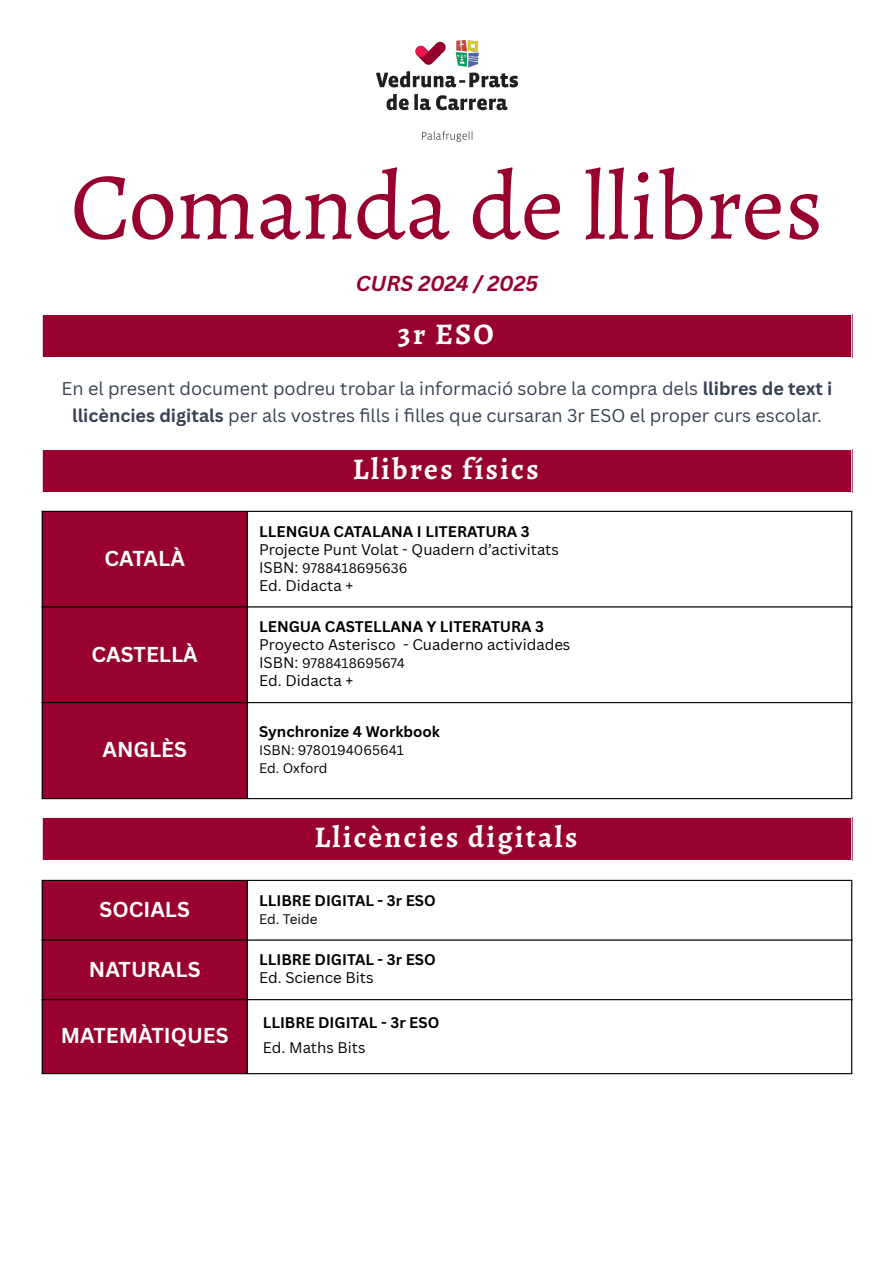
<style>
.page{position:relative;width:894px;height:1263px;background:#fff}
.page>*{position:absolute;margin:0;border:0;box-sizing:border-box;transform-origin:0 0}
.t1{font:96px "Alegreya";color:#98002d}
.t2{font:700 30px "Alegreya";letter-spacing:.075em;color:#fff}
.t3{font:700 21px "Canva Sans";color:#fff}
.t4{font:italic 700 21px "Canva Sans";color:#98002d}
.t5{font:18px/27px "Canva Sans";color:#374151;text-align:center}
.t6{font:15px/18px "Canva Sans";color:#000}
.t7{font:700 15px/18px "Canva Sans";color:#000}
.t8{font:13.5px/18px "Canva Sans";color:#000}
.s1{font-weight:700}
.s2{font-size:15px}
.s3{font-weight:400}
</style>
<div class="page">
<img style="left:376px;top:40px;width:142px;height:102px">
<div style="left:42px;top:314px;width:809px;height:44px;background:#98002d"></div>
<hr style="left:42px;top:315px;width:1px;height:42px;background:#fff">
<hr style="left:42px;top:314px;width:810px;height:1px;background:#fff">
<hr style="left:42px;top:357px;width:810px;height:1px;background:#fff">
<div style="left:42px;top:449px;width:809px;height:44px;background:#98002d"></div>
<hr style="left:42px;top:450px;width:1px;height:42px;background:#fff">
<hr style="left:42px;top:449px;width:810px;height:1px;background:#fff">
<hr style="left:42px;top:492px;width:810px;height:1px;background:#fff">
<div style="left:43px;top:512px;width:204px;height:286px;background:#98002d"></div>
<hr style="left:42px;top:512px;width:1px;height:286px;background:#000">
<hr style="left:247px;top:512px;width:1px;height:286px;background:#000">
<hr style="left:851px;top:512px;width:1px;height:286px;background:#000">
<hr style="left:42px;top:511px;width:810px;height:1px;background:#000">
<hr style="left:42px;top:606px;width:810px;height:2px;background:#000">
<hr style="left:42px;top:702px;width:810px;height:1px;background:#000">
<hr style="left:42px;top:798px;width:810px;height:1px;background:#000">
<div style="left:42px;top:817px;width:809px;height:44px;background:#98002d"></div>
<hr style="left:42px;top:818px;width:1px;height:42px;background:#fff">
<hr style="left:42px;top:817px;width:810px;height:1px;background:#fff">
<hr style="left:42px;top:860px;width:810px;height:1px;background:#fff">
<div style="left:43px;top:881px;width:204px;height:192px;background:#98002d"></div>
<hr style="left:42px;top:881px;width:1px;height:192px;background:#000">
<hr style="left:247px;top:881px;width:1px;height:192px;background:#000">
<hr style="left:851px;top:881px;width:1px;height:192px;background:#000">
<hr style="left:42px;top:880px;width:810px;height:1px;background:#000">
<hr style="left:42px;top:939px;width:810px;height:2px;background:#000">
<hr style="left:42px;top:999px;width:810px;height:1px;background:#000">
<hr style="left:42px;top:1073px;width:810px;height:1px;background:#000">
<h1 class="t1" style="left:71px;top:141px;width:754px">Comanda de llibres</h1>
<h2 class="t4" style="left:356px;top:269px;width:184px">CURS 2024 / 2025</h2>
<p class="t2" style="left:398px;top:314px;width:97px">3r ESO</p>
<p class="t5" style="left:62px;top:374px;width:772px">En el present document podreu trobar la informació sobre la compra dels <span class="s1">llibres de text i llicències digitals</span> per als vostres fi lls i fi lles que cursaran 3r ESO el proper curs escolar.</p>
<p class="t3" style="left:104px;top:543px;width:82px">CATALÀ</p>
<p class="t3" style="left:91px;top:639px;width:108px">CASTELLÀ</p>
<p class="t3" style="left:102px;top:735px;width:86px">ANGLÈS</p>
<p class="t3" style="left:99px;top:894px;width:92px">SOCIALS</p>
<p class="t2" style="left:353px;top:449px;width:187px">Llibres físics</p>
<h1 class="t6" style="left:259px;top:522px;width:301px"><span class="s1">LLENGUA CATALANA I LITERATURA 3<br></span>Projecte Punt Volat - Quadern d’activitats</h1>
<h1 class="t8" style="left:259px;top:558px;width:150px"><span class="s2">ISBN:</span> 9788418695636</h1>
<h1 class="t6" style="left:259px;top:576px;width:96px">Ed. Didacta +</h1>
<h1 class="t6" style="left:259px;top:617px;width:313px"><span class="s1">LENGUA CASTELLANA Y LITERATURA 3<br></span>Proyecto Asterisco - Cuaderno actividades</h1>
<h1 class="t8" style="left:259px;top:654px;width:147px"><span class="s2">ISBN:</span> 9788418695674</h1>
<h1 class="t6" style="left:259px;top:671px;width:96px">Ed. Didacta +</h1>
<h1 class="t7" style="left:259px;top:722px;width:182px">Synchronize 4 Workbook</h1>
<h1 class="t8" style="left:259px;top:741px;width:146px">ISBN: 9780194065641<br>Ed. Oxford</h1>
<p class="t2" style="left:314px;top:817px;width:264px">Llicències digitals</p>
<h1 class="t7" style="left:259px;top:891px;width:178px">LLIBRE DIGITAL - 3r ESO</h1>
<h1 class="t8" style="left:259px;top:909px;width:60px">Ed. Teide</h1>
<p class="t3" style="left:89px;top:954px;width:113px">NATURALS</p>
<h1 class="t7" style="left:259px;top:950px;width:178px">LLIBRE DIGITAL - 3r ESO<br><span class="s3">Ed. Science Bits</span></h1>
<p class="t3" style="left:61px;top:1020px;width:169px">MATEMÀTIQUES</p>
<h1 class="t7" style="left:262px;top:1010px;width:178px;line-height:24.8px">LLIBRE DIGITAL - 3r ESO<br><span class="s3">Ed. Maths Bits</span></h1>
</div>
